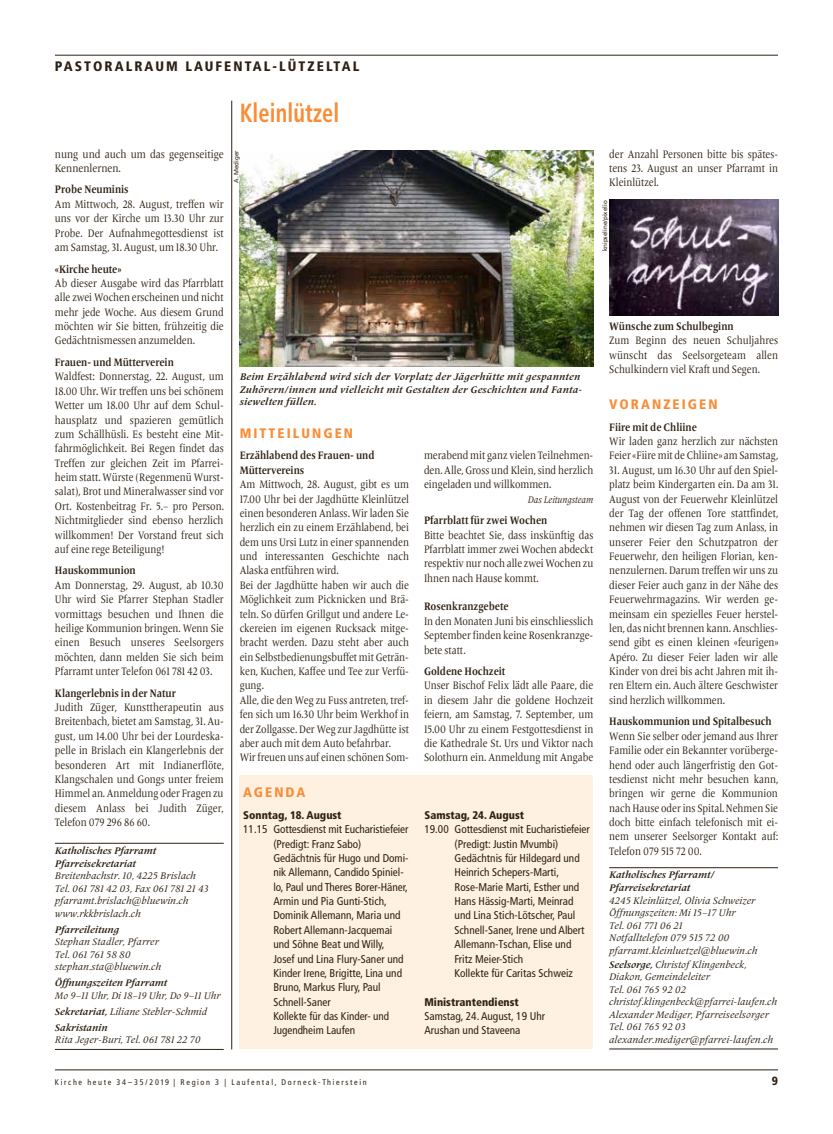
<style>
.page{position:relative;width:833px;height:1134px;background:#fff}
.page>*{position:absolute;margin:0;border:0;box-sizing:border-box;transform-origin:0 0}
.t1{font:700 condensed 26.25px "Frutiger";letter-spacing:.005em;color:#f98d37;scale:.85 1}
.t2{font:900 condensed 13.75px "Frutiger";letter-spacing:.15em;color:#2e2113}
.t3{font:900 condensed 13.75px "Frutiger";letter-spacing:.15em;color:#f98d37}
.t4{font:900 condensed 11.88px "Frutiger";color:#2e2113}
.t5{font:11.25px/14.4px "Frutiger Serif LT Pro";color:#2e2113;text-align:justify;scale:.85 1}
.t6{font:condensed 11.25px/14.4px "Frutiger";color:#2e2113}
.t7{font:700 11.25px/14.4px "Frutiger Serif LT Pro";color:#2e2113;scale:.85 1}
.t8{font:11.25px/14.4px "Frutiger Serif LT Pro";color:#2e2113;scale:.87 1}
.t9{font:900 condensed 11.12px "Frutiger";color:#2e2113}
.t10{font:italic 10px/12.5px "Frutiger Serif LT Pro";color:#2e2113}
.t11{font:italic 700 10px/12.5px "Frutiger Serif LT Pro";letter-spacing:.01em;color:#2e2113}
.t12{font:italic 10px "Frutiger Serif LT Pro";color:#2e2113;scale:.85 1}
.t13{font:condensed 8.12px "Frutiger";letter-spacing:.2em;color:#2e2113}
.t14{font:6.25px "Frutiger";color:#2e2113}
.s1{font-weight:700}
</style>
<div class="page">
<hr style="left:55px;top:1070px;width:723px;height:1px;background:#2e2113">
<hr style="left:55px;top:55px;width:723px;height:1px;background:#2e2113">
<hr style="left:231px;top:101px;width:1px;height:948px;background:#2e2113">
<img style="left:240px;top:150px;width:353px;height:216px">
<hr style="left:55px;top:843px;width:169px;height:1px;background:#2e2113">
<hr style="left:55px;top:1049px;width:169px;height:1px;background:#2e2113">
<div style="left:240px;top:776px;width:353px;height:273px;background:#fff1e1"></div>
<img style="left:609px;top:200px;width:169px;height:115px">
<hr style="left:609px;top:867px;width:169px;height:1px;background:#2e2113">
<hr style="left:609px;top:1049px;width:169px;height:1px;background:#2e2113">
<p class="t2" style="left:55px;top:58px;width:306px">PASTORALRAUM LAUFENTAL-LÜTZELTAL</p>
<h1 class="t1" style="left:240px;top:97px;width:119px">Kleinlützel</h1>
<p class="t8" style="left:55px;top:147px;width:196px">nung und auch um das gegenseitige<br>Kennenlernen.</p>
<p class="t7" style="left:55px;top:183px;width:88px">Probe Neuminis</p>
<p class="t5" style="left:55px;top:197px;width:200px">Am Mittwoch, 28. August, treffen wir uns vor der Kirche um 13.30 Uhr zur Probe. Der Aufnahmegottesdienst ist am Samstag, 31. August, um 18.30 Uhr.</p>
<p class="t7" style="left:55px;top:262px;width:80px">«Kirche heute»</p>
<p class="t5" style="left:55px;top:276px;width:200px">Ab dieser Ausgabe wird das Pfarrblatt alle zwei Wochen erscheinen und nicht mehr jede Woche. Aus diesem Grund möchten wir Sie bitten, frühzeitig die Gedächtnismessen anzumelden.</p>
<p class="t7" style="left:55px;top:355px;width:141px">Frauen- und Mütterverein</p>
<p class="t5" style="left:55px;top:370px;width:200px">Waldfest: Donnerstag, 22. August, um 18.00 Uhr. Wir treffen uns bei schönem Wetter um 18.00 Uhr auf dem Schul&shy;hausplatz und spazieren gemütlich zum Schällhüsli. Es besteht eine Mit&shy;fahrmöglichkeit. Bei Regen findet das Treffen zur gleichen Zeit im Pfarrei&shy;heim statt. Würste (Regenmenü Wurst&shy;salat), Brot und Mineralwasser sind vor Ort. Kostenbeitrag Fr. 5.– pro Person.<br>Nichtmitglieder sind ebenso herzlich willkommen! Der Vorstand freut sich auf eine rege Beteiligung!</p>
<p class="t7" style="left:55px;top:564px;width:97px">Hauskommunion</p>
<p class="t5" style="left:55px;top:578px;width:200px">Am Donnerstag, 29. August, ab 10.30<br>Uhr wird Sie Pfarrer Stephan Stadler vormittags besuchen und Ihnen die heilige Kommunion bringen. Wenn Sie einen Besuch unseres Seelsorgers möchten, dann melden Sie sich beim Pfarramt unter Telefon 061 781 42 03.</p>
<p class="t7" style="left:55px;top:686px;width:144px">Klangerlebnis in der Natur</p>
<p class="t5" style="left:55px;top:700px;width:200px">Judith Züger, Kunsttherapeutin aus Breitenbach, bietet am Samstag, 31. Au&shy;gust, um 14.00 Uhr bei der Lourdeska&shy;pelle in Brislach ein Klangerlebnis der besonderen Art mit Indianerflöte, Klangschalen und Gongs unter freiem Himmel an. Anmeldung oder Fragen zu diesem Anlass bei Judith Züger, Telefon 079 296 86 60.</p>
<p class="t11" style="left:55px;top:844px;width:103px">Katholisches Pfarramt<br>Pfarreisekretariat</p>
<p class="t10" style="left:55px;top:869px;width:155px">Breitenbachstr. 10, 4225 Brislach<br>Tel. 061 781 42 03, Fax 061 781 21 43 pfarramt.brislach@bluewin.ch www.rkkbrislach.ch</p>
<p class="t11" style="left:55px;top:923px;width:66px">Pfarreileitung</p>
<p class="t10" style="left:55px;top:935px;width:108px">Stephan Stadler, Pfarrer<br>Tel. 061 761 58 80 stephan.sta@bluewin.ch</p>
<p class="t11" style="left:55px;top:976px;width:114px">Öffnungszeiten Pfarramt</p>
<p class="t10" style="left:55px;top:987px;width:167px;line-height:16px">Mo 9–11 Uhr, Di 18–19 Uhr, Do 9–11 Uhr<br><span class="s1">Sekretariat,</span> Liliane Stebler-Schmid<br><span class="s1">Sakristanin</span></p>
<p class="t10" style="left:55px;top:1033px;width:147px">Rita Jeger-Buri, Tel. 061 781 22 70</p>
<p class="t14" style="left:233px;top:183px;width:34px;rotate:-90deg">A. Mediger</p>
<p class="t5" style="left:609px;top:147px;width:200px">der Anzahl Personen bitte bis spätes&shy;tens 23. August an unser Pfarramt in Kleinlützel.</p>
<p class="t14" style="left:601px;top:251px;width:52px;rotate:-90deg">knipseline/pixelio</p>
<p class="t11" style="left:240px;top:371px;width:344px">Beim Erzählabend wird sich der Vorplatz der Jägerhütte mit gespannten<br>Zuhörern/innen und vielleicht mit Gestalten der Geschichten und Fanta&shy;siewelten füllen.</p>
<p class="t3" style="left:240px;top:425px;width:115px">MITTEILUNGEN</p>
<p class="t7" style="left:240px;top:449px;width:160px">Erzählabend des Frauen- und<br>Müttervereins</p>
<p class="t5" style="left:240px;top:477px;width:201px;text-align:left">Am Mittwoch, 28. August, gibt es um 17.00 Uhr bei der Jagdhütte Kleinlützel einen besonderen Anlass. Wir laden Sie herzlich ein zu einem Erzählabend, bei dem uns Ursi Lutz in einer spannenden und interessanten Geschichte nach Alaska entführen wird.<br>Bei der Jagdhütte haben wir auch die Möglichkeit zum Picknicken und Brä&shy;teln. So dürfen Grillgut und andere Le&shy;ckereien im eigenen Rucksack mitge&shy;bracht werden. Dazu steht aber auch ein Selbstbedienungsbuffet mit Geträn&shy;ken, Kuchen, Kaffee und Tee zur Verfü&shy;gung.<br>Alle, die den Weg zu Fuss antreten, tref&shy;fen sich um 16.30 Uhr beim Werkhof in der Zollgasse. Der Weg zur Jagdhütte ist aber auch mit dem Auto befahrbar.<br>Wir freuen uns auf einen schönen Som-</p>
<p class="t3" style="left:243px;top:784px;width:64px">AGENDA</p>
<p class="t9" style="left:243px;top:808px;width:100px">Sonntag, 18. August</p>
<p class="t6" style="left:273px;top:822px;width:137px;text-indent:-30px">11.15 Gottesdienst mit Eucharistiefeier (Predigt: Franz Sabo)<br>Gedächtnis für Hugo und Domi&shy;nik Allemann, Candido Spiniel&shy;lo, Paul und Theres Borer-Häner,<br>Armin und Pia Gunti-Stich,<br>Dominik Allemann, Maria und<br>Robert Allemann-Jacquemai und Söhne Beat und Willy,<br>Josef und Lina Flury-Saner und<br>Kinder Irene, Brigitte, Lina und<br>Bruno, Markus Flury, Paul<br>Schnell-Saner<br>Kollekte für das Kinder- und<br>Jugendheim Laufen</p>
<p class="t5" style="left:424px;top:449px;width:201px">merabend mit ganz vielen Teilnehmen&shy;den. Alle, Gross und Klein, sind herzlich eingeladen und willkommen.</p>
<p class="t12" style="left:528px;top:493px;width:78px">Das Leitungsteam</p>
<p class="t7" style="left:424px;top:513px;width:147px">Pfarrblatt für zwei Wochen</p>
<p class="t5" style="left:424px;top:528px;width:201px">Bitte beachtet Sie, dass inskünftig das Pfarrblatt immer zwei Wochen abdeckt respektiv nur noch alle zwei Wochen zu Ihnen nach Hause kommt.</p>
<p class="t7" style="left:424px;top:600px;width:101px">Rosenkranzgebete</p>
<p class="t5" style="left:424px;top:614px;width:201px">In den Monaten Juni bis einschliesslich September finden keine Rosenkranzge&shy;bete statt.</p>
<p class="t7" style="left:424px;top:664px;width:97px">Goldene Hochzeit</p>
<p class="t5" style="left:424px;top:679px;width:201px">Unser Bischof Felix lädt alle Paare, die in diesem Jahr die goldene Hochzeit feiern, am Samstag, 7. September, um 15.00 Uhr zu einem Festgottesdienst in die Kathedrale St. Urs und Viktor nach Solothurn ein. Anmeldung mit Angabe</p>
<p class="t9" style="left:424px;top:808px;width:101px">Samstag, 24. August</p>
<p class="t6" style="left:454px;top:822px;width:137px;text-indent:-30px">19.00 Gottesdienst mit Eucharistiefeier (Predigt: Justin Mvumbi)<br>Gedächtnis für Hildegard und<br>Heinrich Schepers-Marti,<br>Rose-Marie Marti, Esther und<br>Hans Hässig-Marti, Meinrad und Lina Stich-Lötscher, Paul<br>Schnell-Saner, Irene und Albert<br>Allemann-Tschan, Elise und<br>Fritz Meier-Stich<br>Kollekte für Caritas Schweiz</p>
<p class="t9" style="left:424px;top:995px;width:96px">Ministrantendienst</p>
<p class="t6" style="left:424px;top:1009px;width:122px">Samstag, 24. August, 19 Uhr<br>Arushan und Staveena</p>
<p class="t7" style="left:609px;top:319px;width:148px">Wünsche zum Schulbeginn</p>
<p class="t5" style="left:609px;top:334px;width:200px">Zum Beginn des neuen Schuljahres wünscht das Seelsorgeteam allen Schulkindern viel Kraft und Segen.</p>
<p class="t3" style="left:609px;top:396px;width:110px">VORANZEIGEN</p>
<p class="t7" style="left:609px;top:420px;width:105px">Fiire mit de Chliine</p>
<p class="t5" style="left:609px;top:434px;width:200px">Wir laden ganz herzlich zur nächsten<br>Feier «Fiire mit de Chliine» am Samstag,</p>
<p class="t5" style="left:609px;top:463px;width:201px">31. August, um 16.30 Uhr auf den Spiel&shy;platz beim Kindergarten ein. Da am 31.<br>August von der Feuerwehr Kleinlützel der Tag der offenen Tore stattfindet, nehmen wir diesen Tag zum Anlass, in unserer Feier den Schutzpatron der Feuerwehr, den heiligen Florian, ken&shy;nenzulernen. Darum treffen wir uns zu dieser Feier auch ganz in der Nähe des Feuerwehrmagazins. Wir werden ge&shy;meinsam ein spezielles Feuer herstel&shy;len, das nicht brennen kann. Anschlies&shy;send gibt es einen kleinen «feurigen» Apéro. Zu dieser Feier laden wir alle Kinder von drei bis acht Jahren mit ih&shy;ren Eltern ein. Auch ältere Geschwister sind herzlich willkommen.</p>
<p class="t7" style="left:609px;top:714px;width:193px">Hauskommunion und Spitalbesuch</p>
<p class="t5" style="left:609px;top:729px;width:201px">Wenn Sie selber oder jemand aus Ihrer Familie oder ein Bekannter vorüberge&shy;hend oder auch längerfristig den Got&shy;tesdienst nicht mehr besuchen kann, bringen wir gerne die Kommunion nach Hause oder ins Spital. Nehmen Sie doch bitte einfach telefonisch mit ei&shy;nem unserer Seelsorger Kontakt auf:<br>Telefon 079 515 72 00.</p>
<p class="t11" style="left:609px;top:869px;width:107px">Katholisches Pfarramt/<br>Pfarreisekretariat</p>
<p class="t10" style="left:609px;top:894px;width:150px">4245 Kleinlützel, Olivia Schweizer<br>Öffnungszeiten: Mi 15–17 Uhr<br>Tel. 061 771 06 21<br>Notfalltelefon 079 515 72 00 pfarramt.kleinluetzel@bluewin.ch</p>
<p class="t10" style="left:609px;top:958px;width:169px"><span class="s1">Seelsorge,</span> Christof Klingenbeck,<br>Diakon, Gemeindeleiter<br>Tel. 061 765 92 02 christof.klingenbeck@pfarrei-laufen.ch<br>Alexander Mediger, Pfarreiseelsorger<br>Tel. 061 765 92 03 alexander.mediger@pfarrei-laufen.ch</p>
<p class="t13" style="left:55px;top:1077px;width:313px">Kirche heute 34–35/2019 | Region 3 | Laufental, Dorneck-Thierstein</p>
<p class="t4" style="left:772px;top:1074px;width:8px">9</p>
</div>
